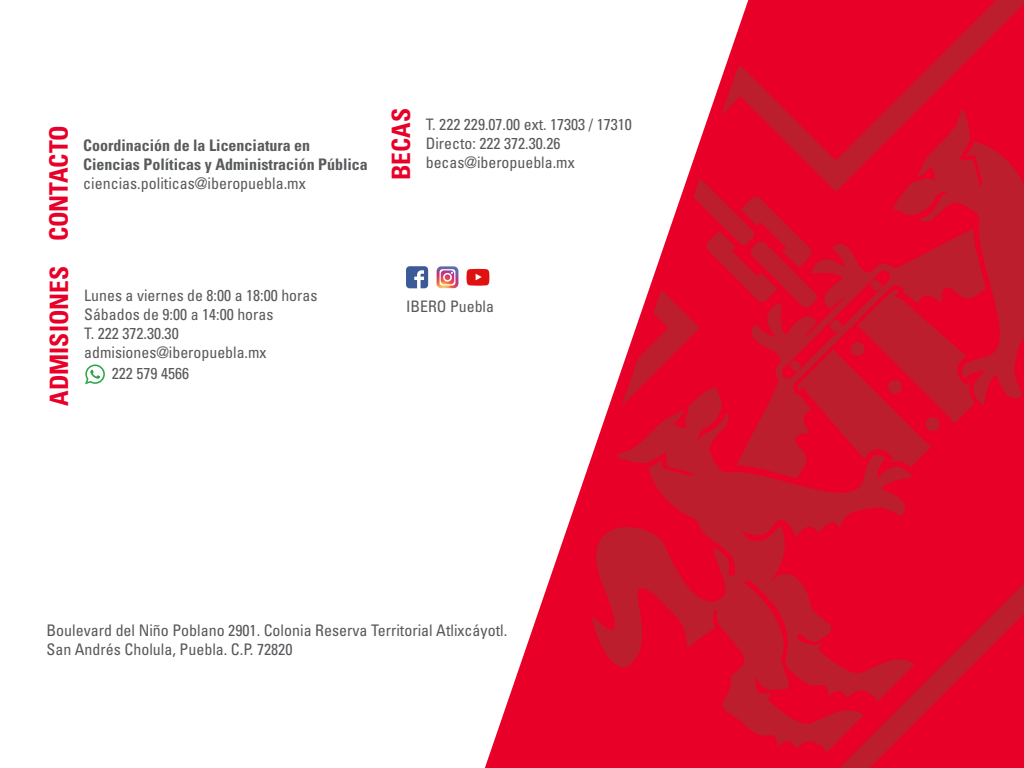
<style>
.page{position:relative;width:1024px;height:768px;background:#fff}
.page>*{position:absolute;margin:0;border:0;box-sizing:border-box;transform-origin:0 0}
.t1{font:700 condensed 25.5px "Univers LT Std";color:#e90029}
.t2{font:700 condensed 25.4px "Univers LT Std";color:#e90029}
.t3{font:condensed 16px/19.2px "Univers LT Std";color:#57585b}
.t4{font:700 condensed 16px/19.2px "Univers LT Std";color:#585a5c}
.t5{font:condensed 16px "Univers LT Std";color:#585a5c}
.t6{font:condensed 15.9px/19px "Univers LT Std";color:#59595b}
</style>
<div class="page">
<svg style="left:406px;top:266px;width:22px;height:22px"></svg>
<svg style="left:437px;top:266px;width:21px;height:22px"></svg>
<svg style="left:467px;top:269px;width:18px;height:17px"></svg>
<svg style="left:85px;top:364px;width:20px;height:20px"></svg>
<svg style="left:485px;top:269px;width:354px;height:499px"></svg>
<svg style="left:839px;top:752px;width:185px;height:16px;background:#e10429"></svg>
<svg style="left:725px;top:0;width:299px;height:66px;background:#e50d31"></svg>
<svg style="left:573px;top:66px;width:451px;height:686px;background:#dc2743"></svg>
<h1 class="t1" style="left:43px;top:241px;width:118px;rotate:-90deg">CONTACTO</h1>
<h2 class="t2" style="left:43px;top:406px;width:141px;rotate:-90deg">ADMISIONES</h2>
<p class="t4" style="left:83px;top:135px;width:286px">Coordinación de la Licenciatura en<br>Ciencias Políticas y Administración Pública</p>
<p class="t5" style="left:83px;top:173px;width:224px">ciencias.politicas@iberopuebla.mx</p>
<p class="t6" style="left:84px;top:285px;width:235px">Lunes a viernes de 8:00 a 18:00 horas<br>Sábados de 9:00 a 14:00 horas<br>T. 222 372.30.30 admisiones@iberopuebla.mx</p>
<p class="t6" style="left:112px;top:364px;width:79px">222 579 4566</p>
<h2 class="t2" style="left:386px;top:180px;width:73px;rotate:-90deg">BECAS</h2>
<p class="t6" style="left:426px;top:114px;width:208px">T. 222 229.07.00 ext. 17303 / 17310<br>Directo: 222 372.30.26 becas@iberopuebla.mx</p>
<p class="t6" style="left:406px;top:297px;width:90px">IBERO Puebla</p>
<p class="t3" style="left:47px;top:621px;width:462px">Boulevard del Niño Poblano 2901. Colonia Reserva Territorial Atlixcáyotl.<br>San Andrés Cholula, Puebla. C.P. 72820</p>
</div>
